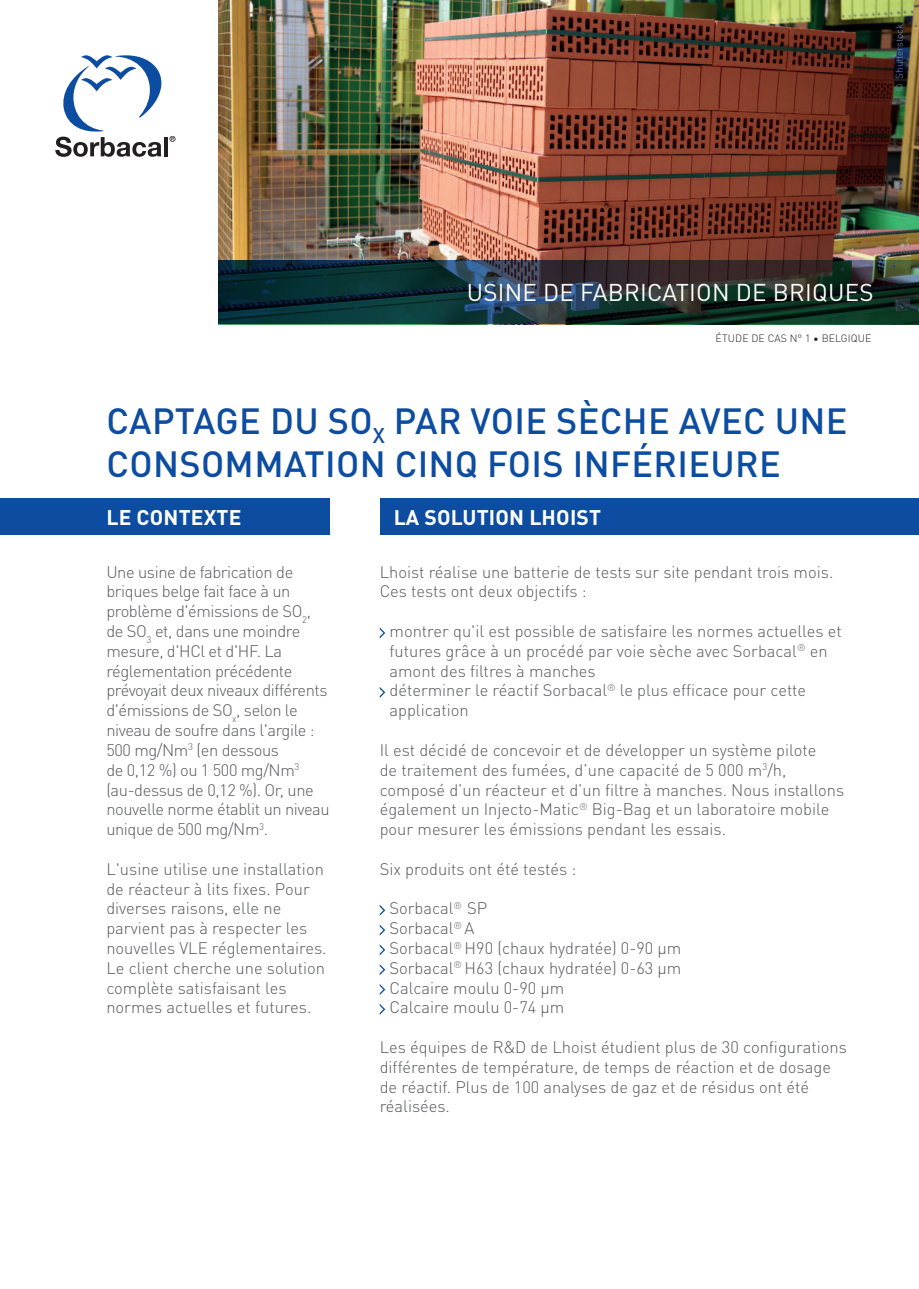
<style>
.page{position:relative;width:919px;height:1289px;background:#fff}
.page>*{position:absolute;margin:0;border:0;box-sizing:border-box;transform-origin:0 0}
.t1{font:500 36px/43.2px "DINOT";letter-spacing:.01em;color:#0d4da1}
.t2{font:24px "DINOT";letter-spacing:.01em;color:#fff}
.t3{font:700 21px "DINOT";letter-spacing:.01em;color:#fff}
.t4{font:300 16.5px/19.8px "DINOT";color:#57585a}
.t5{font:300 16.5px/19.8px "DINOT";letter-spacing:-.025em;color:#57585a}
.t6{font:300 10.5px "DINOT";letter-spacing:.01em;color:#231f20}
.t7{font:300 9.75px "DINOT";color:#838fc7}
</style>
<div class="page">
<img style="left:218px;top:1px;width:700px;height:323px">
<div style="left:0;top:498px;width:329px;height:37px;background:#0d4da1"></div>
<div style="left:380px;top:498px;width:538px;height:37px;background:#0d4da1"></div>
<svg style="left:379px;top:627px;width:6px;height:11px"></svg>
<svg style="left:379px;top:687px;width:6px;height:11px"></svg>
<svg style="left:379px;top:905px;width:6px;height:10px"></svg>
<svg style="left:379px;top:924px;width:6px;height:11px"></svg>
<svg style="left:379px;top:944px;width:6px;height:11px"></svg>
<svg style="left:379px;top:964px;width:6px;height:11px"></svg>
<svg style="left:379px;top:984px;width:6px;height:11px"></svg>
<svg style="left:379px;top:1004px;width:6px;height:10px"></svg>
<hr style="left:164px;top:137px;width:4px;height:19px;background:#231f20">
<svg style="left:169px;top:136px;width:6px;height:6px"></svg>
<svg style="left:55px;top:55px;width:107px;height:102px"></svg>
<svg style="left:218px;top:260px;width:700px;height:63px;background:#1a3134"></svg>
<p class="t7" style="left:892px;top:92px;width:69px;rotate:-90deg">© Shutterstock</p>
<p class="t2" style="left:466px;top:274px;width:408px">USINE DE FABRICATION DE BRIQUES</p>
<p class="t6" style="left:715px;top:330px;width:157px">ÉTUDE DE CAS N° 1 • BELGIQUE</p>
<p class="t1" style="left:106px;top:397px;width:742px">CAPTAGE DU SO<sub>X</sub> PAR VOIE SÈCHE AVEC UNE<br>CONSOMMATION CINQ FOIS INFÉRIEURE</p>
<p class="t3" style="left:106px;top:501px;width:137px">LE CONTEXTE</p>
<p class="t3" style="left:393px;top:501px;width:209px">LA SOLUTION LHOIST</p>
<p class="t5" style="left:106px;top:560px;width:225px">Une usine de fabrication de briques belge fait face à un problème d'émissions de SO<sub>2</sub>, de SO<sub>3</sub> et, dans une moindre mesure, d'HCl et d'HF. La réglementation précédente prévoyait deux niveaux différents d'émissions de SO<sub>x</sub>, selon le niveau de soufre dans l'argile :<br>500 mg/Nm<sup>3</sup> (en dessous<br>de 0,12 %) ou 1 500 mg/Nm<sup>3 </sup>(au-dessus de 0,12 %). Or, une nouvelle norme établit un niveau unique de 500 mg/Nm<sup>3</sup>.</p>
<p class="t4" style="left:106px;top:857px;width:222px">L'usine utilise une installation de réacteur à lits fixes. Pour diverses raisons, elle ne parvient pas à respecter les nouvelles VLE réglementaires.<br>Le client cherche une solution complète satisfaisant les normes actuelles et futures.</p>
<p class="t4" style="left:379px;top:560px;width:455px">Lhoist réalise une batterie de tests sur site pendant trois mois.<br>Ces tests ont deux objectifs :</p>
<p class="t4" style="left:389px;top:620px;width:454px">montrer qu'il est possible de satisfaire les normes actuelles et futures grâce à un procédé par voie sèche avec Sorbacal<sup>®</sup> en amont des filtres à manches</p>
<p class="t4" style="left:389px;top:679px;width:418px">déterminer le réactif Sorbacal<sup>®</sup> le plus efficace pour cette application</p>
<p class="t4" style="left:379px;top:739px;width:466px">Il est décidé de concevoir et de développer un système pilote<br>de traitement des fumées, d’une capacité de 5 000 m<sup>3</sup>/h, composé d’un réacteur et d’un filtre à manches. Nous installons également un Injecto-Matic<sup>®</sup> Big-Bag et un laboratoire mobile pour mesurer les émissions pendant les essais.</p>
<p class="t4" style="left:379px;top:857px;width:198px">Six produits ont été testés :</p>
<p class="t4" style="left:389px;top:897px;width:99px">Sorbacal<sup>®</sup> SP</p>
<p class="t4" style="left:389px;top:917px;width:87px">Sorbacal<sup>®</sup> A</p>
<p class="t4" style="left:389px;top:937px;width:293px">Sorbacal<sup>®</sup> H90 (chaux hydratée) 0-90 μm</p>
<p class="t4" style="left:389px;top:956px;width:293px">Sorbacal<sup>®</sup> H63 (chaux hydratée) 0-63 μm</p>
<p class="t4" style="left:389px;top:976px;width:176px">Calcaire moulu 0-90 μm</p>
<p class="t4" style="left:389px;top:996px;width:176px">Calcaire moulu 0-74 μm</p>
<p class="t4" style="left:379px;top:1036px;width:468px">Les équipes de R&amp;D de Lhoist étudient plus de 30 configurations différentes de température, de temps de réaction et de dosage de réactif. Plus de 100 analyses de gaz et de résidus ont été réalisées.</p>
</div>
